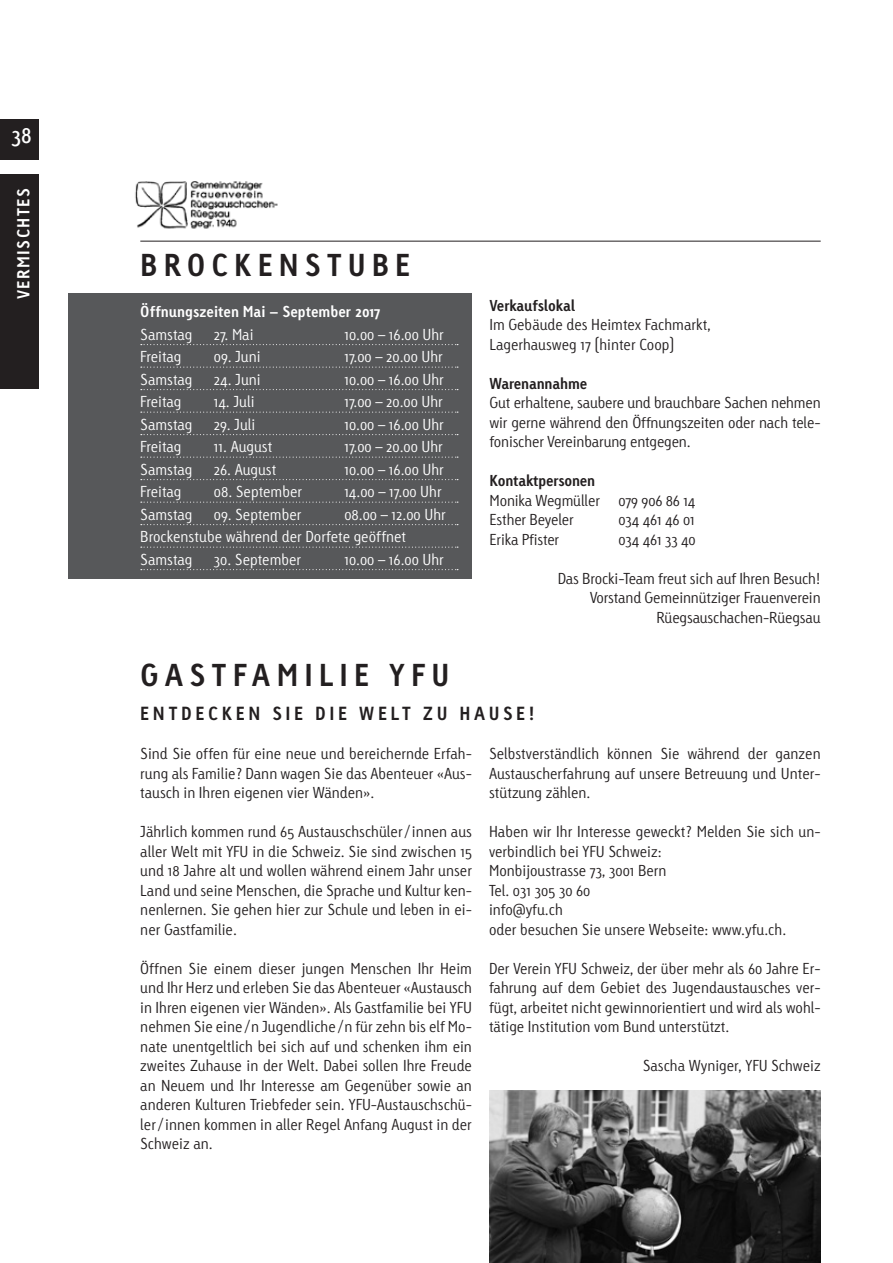
<style>
.page{position:relative;width:893px;height:1263px;background:#fff}
.page>*{position:absolute;margin:0;border:0;box-sizing:border-box;transform-origin:0 0}
.t1{font:700 30px "Linotype Tetria";letter-spacing:.2em;color:#231f20}
.t2{font:22.5px "Linotype Tetria";color:#fff}
.t3{font:700 18px "Linotype Tetria";letter-spacing:.2em;color:#231f20}
.t4{font:700 16.5px "Linotype Tetria";letter-spacing:.09em;color:#fff}
.t5{font:300 15px/19.5px "Linotype Tetria";color:#231f20;text-align:justify}
.t6{font:300 15px/22.5px "Linotype Tetria";color:#fff}
.t7{font:700 15px "Linotype Tetria";letter-spacing:-.01em;color:#231f20}
.t8{font:700 15px "Linotype Tetria";color:#fff}
</style>
<div class="page">
<div style="left:0;top:119px;width:39px;height:40px;background:#231f20"></div>
<div style="left:0;top:174px;width:39px;height:215px;background:#231f20"></div>
<img style="left:135px;top:181px;width:157px;height:60px">
<div style="left:68px;top:293px;width:404px;height:285px;background:#57585a"></div>
<svg style="left:141px;top:344px;width:317px;height:1px"></svg>
<svg style="left:141px;top:367px;width:317px;height:1px"></svg>
<svg style="left:141px;top:389px;width:317px;height:1px"></svg>
<svg style="left:141px;top:412px;width:317px;height:1px"></svg>
<svg style="left:141px;top:434px;width:317px;height:1px"></svg>
<svg style="left:141px;top:457px;width:317px;height:1px"></svg>
<svg style="left:141px;top:479px;width:317px;height:1px"></svg>
<svg style="left:141px;top:502px;width:317px;height:1px"></svg>
<svg style="left:141px;top:524px;width:317px;height:1px"></svg>
<svg style="left:141px;top:547px;width:317px;height:1px"></svg>
<svg style="left:141px;top:569px;width:317px;height:1px"></svg>
<hr style="left:140px;top:241px;width:681px;height:1px;background:#231f20">
<img style="left:489px;top:1091px;width:332px;height:172px">
<h2 class="t2" style="left:12px;top:121px;width:22px">38</h2>
<p class="t4" style="left:13px;top:299px;width:113px;rotate:-90deg">VERMISCHTES</p>
<h1 class="t1" style="left:140px;top:247px;width:272px">BROCKENSTUBE</h1>
<p class="t8" style="left:140px;top:302px;width:242px">Öffnungszeiten Mai – September 2017</p>
<p class="t6" style="left:140px;top:323px;width:54px">Samstag</p>
<p class="t6" style="left:214px;top:323px;width:41px">27. Mai</p>
<p class="t6" style="left:344px;top:323px;width:101px">10.00 – 16.00 Uhr</p>
<p class="t6" style="left:140px;top:346px;width:43px">Freitag</p>
<p class="t6" style="left:214px;top:346px;width:48px">09. Juni</p>
<p class="t6" style="left:344px;top:346px;width:100px">17.00 – 20.00 Uhr</p>
<p class="t6" style="left:140px;top:368px;width:54px">Samstag</p>
<p class="t6" style="left:214px;top:368px;width:48px">24. Juni</p>
<p class="t6" style="left:344px;top:368px;width:101px">10.00 – 16.00 Uhr</p>
<p class="t6" style="left:140px;top:391px;width:43px">Freitag</p>
<p class="t6" style="left:214px;top:391px;width:42px">14. Juli</p>
<p class="t6" style="left:344px;top:391px;width:100px">17.00 – 20.00 Uhr</p>
<p class="t6" style="left:140px;top:413px;width:54px">Samstag</p>
<p class="t6" style="left:214px;top:413px;width:43px">29. Juli</p>
<p class="t6" style="left:344px;top:413px;width:101px">10.00 – 16.00 Uhr</p>
<p class="t6" style="left:140px;top:436px;width:43px">Freitag</p>
<p class="t6" style="left:214px;top:436px;width:60px">11. August</p>
<p class="t6" style="left:344px;top:436px;width:100px">17.00 – 20.00 Uhr</p>
<p class="t6" style="left:140px;top:458px;width:54px">Samstag</p>
<p class="t6" style="left:214px;top:458px;width:64px">26. August</p>
<p class="t6" style="left:344px;top:458px;width:101px">10.00 – 16.00 Uhr</p>
<p class="t6" style="left:140px;top:481px;width:43px">Freitag</p>
<p class="t6" style="left:214px;top:481px;width:90px">08. September</p>
<p class="t6" style="left:344px;top:481px;width:99px">14.00 – 17.00 Uhr</p>
<p class="t6" style="left:140px;top:503px;width:54px">Samstag</p>
<p class="t6" style="left:214px;top:503px;width:89px">09. September</p>
<p class="t6" style="left:140px;top:503px;width:307px;text-indent:204px">08.00 – 12.00 Uhr<br>Brockenstube während der Dorfete geöffnet<br>Samstag</p>
<p class="t6" style="left:214px;top:548px;width:89px">30. September</p>
<p class="t6" style="left:344px;top:548px;width:101px">10.00 – 16.00 Uhr</p>
<p class="t7" style="left:489px;top:296px;width:87px">Verkaufslokal</p>
<p class="t5" style="left:489px;top:315px;width:223px">Im Gebäude des Heimtex Fachmarkt,<br>Lagerhausweg 17 (hinter Coop)</p>
<p class="t7" style="left:489px;top:374px;width:99px">Warenannahme</p>
<p class="t5" style="left:489px;top:393px;width:333px">Gut erhaltene, saubere und brauchbare Sachen nehmen wir gerne während den Öffnungszeiten oder nach tele&shy;fonischer Vereinbarung entgegen.</p>
<p class="t7" style="left:489px;top:471px;width:107px">Kontaktpersonen</p>
<p class="t5" style="left:489px;top:491px;width:207px">Monika Wegmüller 079 906 86 14<br>Esther Beyeler</p>
<p class="t5" style="left:618px;top:510px;width:78px">034 461 46 01</p>
<p class="t5" style="left:489px;top:530px;width:71px">Erika Pfister</p>
<p class="t5" style="left:618px;top:530px;width:79px">034 461 33 40</p>
<p class="t5" style="left:558px;top:569px;width:264px;text-align:right">Das Brocki-Team freut sich auf Ihren Besuch!<br>Vorstand Gemeinnütziger Frauenverein<br>Rüegsauschachen-Rüegsau</p>
<h1 class="t1" style="left:140px;top:656px;width:311px">GASTFAMILIE YFU</h1>
<p class="t3" style="left:140px;top:702px;width:396px">ENTDECKEN SIE DIE WELT ZU HAUSE!</p>
<p class="t5" style="left:140px;top:744px;width:333px">Sind Sie offen für eine neue und bereichernde Erfah&shy;rung als Familie? Dann wagen Sie das Abenteuer «Aus&shy;tausch in Ihren eigenen vier Wänden».</p>
<p class="t5" style="left:140px;top:822px;width:333px">Jährlich kommen rund 65 Austauschschüler/innen aus aller Welt mit YFU in die Schweiz. Sie sind zwischen 15 und 18 Jahre alt und wollen während einem Jahr unser Land und seine Menschen, die Sprache und Kultur ken&shy;nenlernen. Sie gehen hier zur Schule und leben in ei&shy;ner Gastfamilie.</p>
<p class="t5" style="left:140px;top:959px;width:333px">Öffnen Sie einem dieser jungen Menschen Ihr Heim und Ihr Herz und erleben Sie das Abenteuer «Austausch in Ihren eigenen vier Wänden». Als Gastfamilie bei YFU nehmen Sie eine /n Jugendliche /n für zehn bis elf Mo&shy;nate unentgeltlich bei sich auf und schenken ihm ein zweites Zuhause in der Welt. Dabei sollen Ihre Freude an Neuem und Ihr Interesse am Gegenüber sowie an anderen Kulturen Triebfeder sein. YFU-Austauschschü&shy;ler/innen kommen in aller Regel Anfang August in der Schweiz an.</p>
<p class="t5" style="left:489px;top:744px;width:333px">Selbstverständlich können Sie während der ganzen Austauscherfahrung auf unsere Betreuung und Unter&shy;stützung zählen.</p>
<p class="t5" style="left:489px;top:822px;width:333px;text-align:left">Haben wir Ihr Interesse geweckt? Melden Sie sich un&shy;verbindlich bei YFU Schweiz:<br>Monbijoustrasse 73, 3001 Bern<br>Tel. 031 305 30 60<br>info@yfu.ch<br>oder besuchen Sie unsere Webseite: www.yfu.ch.</p>
<p class="t5" style="left:489px;top:959px;width:333px">Der Verein YFU Schweiz, der über mehr als 60 Jahre Er&shy;fahrung auf dem Gebiet des Jugendaustausches ver&shy;fügt, arbeitet nicht gewinnorientiert und wird als wohl&shy;tätige Institution vom Bund unterstützt.</p>
<p class="t5" style="left:643px;top:1056px;width:179px">Sascha Wyniger, YFU Schweiz</p>
</div>
